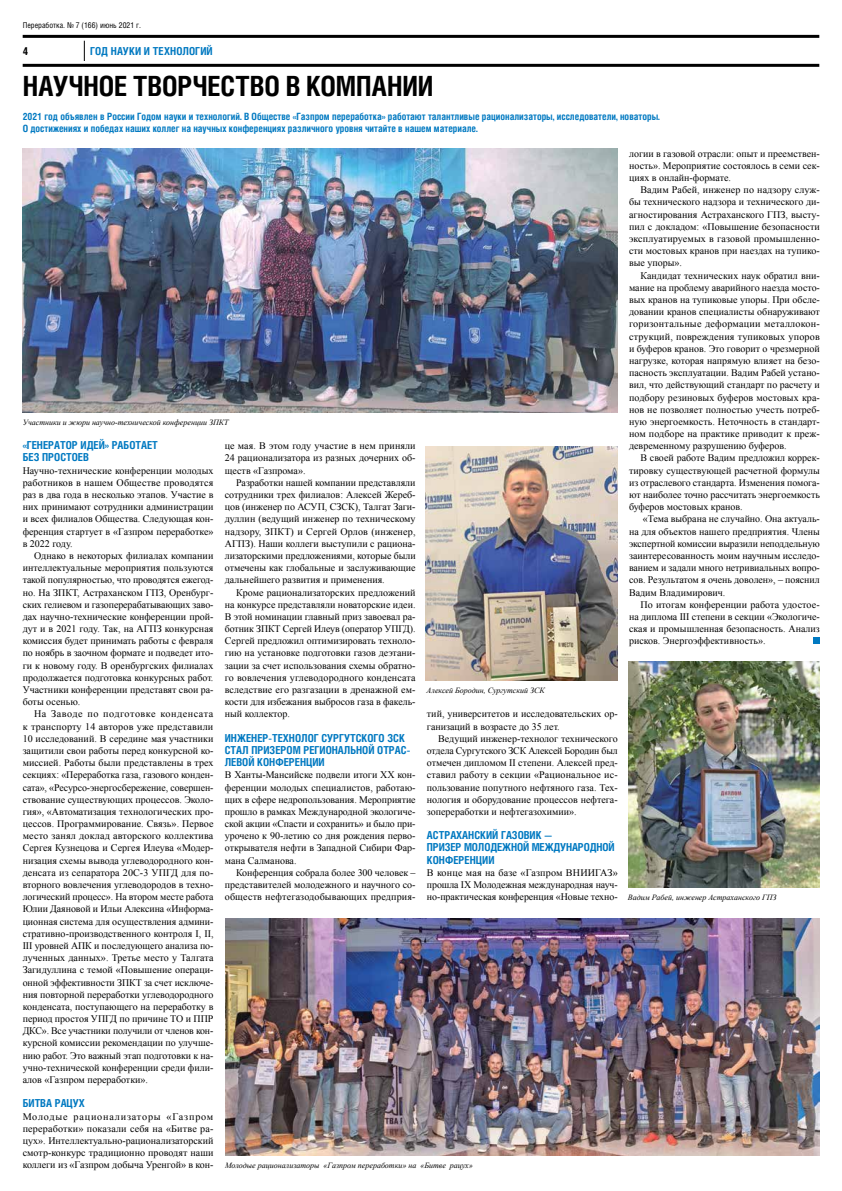
<style>
.page{position:relative;width:842px;height:1191px;background:#fff}
.page>*{position:absolute;margin:0;border:0;box-sizing:border-box;transform-origin:0 0}
.t1{font:700 condensed 27.9px "Helios";letter-spacing:-.005em;color:#000}
.t2{font:700 condensed 11px/12.2px "Helios";color:#0079c1}
.t3{font:700 condensed 11px "Helios";color:#000}
.t4{font:10px/12.2px "Times New Roman";color:#000;text-align:justify}
.t5{font:700 condensed 10px/12.2px "Helios";color:#0079c1}
.t6{font:italic 8px "Times New Roman";color:#000}
.t7{font:condensed 8px "Helios";color:#000}
</style>
<div class="page">
<div style="left:813px;top:637px;width:7px;height:7px;background:#0079c1"></div>
<img style="left:225px;top:918px;width:594px;height:237px">
<img style="left:426px;top:446px;width:192px;height:235px">
<img style="left:629px;top:661px;width:190px;height:226px">
<img style="left:23px;top:149px;width:594px;height:264px">
<hr style="left:23px;top:64px;width:796px;height:3px;background:#000">
<hr style="left:23px;top:35px;width:796px;height:3px;background:#000">
<svg style="left:84px;top:41px;width:1px;height:20px"></svg>
<p class="t7" style="left:23px;top:21px;width:120px">Переработка. № 7 (166) июнь 2021 г.</p>
<p class="t3" style="left:23px;top:44px;width:7px">4</p>
<p class="t2" style="left:90px;top:44px;width:124px">ГОД НАУКИ И ТЕХНОЛОГИЙ</p>
<h1 class="t1" style="left:23px;top:69px;width:412px">НАУЧНОЕ ТВОРЧЕСТВО В КОМПАНИИ</h1>
<p class="t5" style="left:23px;top:110px;width:639px">2021 год объявлен в России Годом науки и технологий. В Обществе «Газпром переработка» работают талантливые рационализаторы, исследователи, новаторы.<br>О достижениях и победах наших коллег на научных конференциях различного уровня читайте в нашем материале.</p>
<p class="t6" style="left:23px;top:417px;width:207px">Участники и жюри научно-технической конференции ЗПКТ</p>
<p class="t2" style="left:23px;top:439px;width:137px">«ГЕНЕРАТОР ИДЕЙ» РАБОТАЕТ<br>БЕЗ ПРОСТОЕВ</p>
<p class="t4" style="left:23px;top:464px;width:192px">Научно-технические конференции молодых работников в нашем Обществе проводятся раз в два года в несколько этапов. Участие в них принимают сотрудники администрации и всех филиалов Общества. Следующая кон&shy;ференция стартует в «Газпром переработке» в 2022 году.</p>
<p class="t4" style="left:23px;top:549px;width:192px;text-indent:11px">Однако в некоторых филиалах компании интеллектуальные мероприятия пользуются такой популярностью, что проводятся ежегод&shy;но. На ЗПКТ, Астраханском ГПЗ, Оренбург&shy;ских гелиевом и газоперерабатывающих заво&shy;дах научно-технические конференции прой&shy;дут и в 2021 году. Так, на АГПЗ конкурсная комиссия будет принимать работы с февраля по ноябрь в заочном формате и подведет ито&shy;ги к новому году. В оренбургских филиалах продолжается подготовка конкурсных работ.<br>Участники конференции представят свои ра&shy;боты осенью.</p>
<p class="t4" style="left:23px;top:708px;width:192px;text-indent:11px">На Заводе по подготовке конденсата к транспорту 14 авторов уже представили 10 исследований. В середине мая участники защитили свои работы перед конкурсной ко&shy;миссией. Работы были представлены в трех секциях: «Переработка газа, газового конден&shy;сата», «Ресурсо-энергосбережение, совершен&shy;ствование существующих процессов. Эколо&shy;гия», «Автоматизация технологических про&shy;цессов. Программирование. Связь». Первое место занял доклад авторского коллектива Сергея Кузнецова и Сергея Илеува «Модер&shy;низация схемы вывода углеводородного кон&shy;денсата из сепаратора 20С-3 УПГД для по&shy;вторного вовлечения углеводородов в техно&shy;логический процесс». На втором месте работа Юлии Даяновой и Ильи Алексина «Информа&shy;ционная система для осуществления админи&shy;стративно-производственного контроля I, II, III уровней АПК и последующего анализа по&shy;лученных данных». Третье место у Талгата Загидуллина с темой «Повышение операци&shy;онной эффективности ЗПКТ за счет исключе&shy;ния повторной переработки углеводородного конденсата, поступающего на переработку в период простоя УПГД по причине ТО и ППР ДКС». Все участники получили от членов кон&shy;курсной комиссии рекомендации по улучше&shy;нию работ. Это важный этап подготовки к на&shy;учно-технической конференции среди фили&shy;алов «Газпром переработки».</p>
<p class="t2" style="left:23px;top:1097px;width:64px">БИТВА РАЦУХ</p>
<p class="t4" style="left:23px;top:1110px;width:192px">Молодые рационализаторы «Газпром переработки» показали себя на «Битве ра&shy;цух». Интеллектуально-рационализаторский смотр-конкурс традиционно проводят наши коллеги из «Газпром добыча Уренгой» в кон-</p>
<p class="t4" style="left:225px;top:439px;width:192px">це мая. В этом году участие в нем приняли 24 рационализатора из разных дочерних об&shy;ществ «Газпрома».</p>
<p class="t4" style="left:225px;top:476px;width:192px;text-indent:11px">Разработки нашей компании представляли сотрудники трех филиалов: Алексей Жереб&shy;цов (инженер по АСУП, СЗСК), Талгат Заги&shy;дуллин (ведущий инженер по техническому надзору, ЗПКТ) и Сергей Орлов (инженер, АГПЗ). Наши коллеги выступили с рациона&shy;лизаторскими предложениями, которые были отмечены как глобальные и заслуживающие дальнейшего развития и применения.</p>
<p class="t4" style="left:225px;top:586px;width:192px;text-indent:11px">Кроме рационализаторских предложений на конкурсе представляли новаторские идеи.<br>В этой номинации главный приз завоевал ра&shy;ботник ЗПКТ Сергей Илеув (оператор УПГД).<br>Сергей предложил оптимизировать техноло&shy;гию на установке подготовки газов деэтани&shy;зации за счет использования схемы обратно&shy;го вовлечения углеводородного конденсата вследствие его разгазации в дренажной ем&shy;кости для избежания выбросов газа в факель&shy;ный коллектор.</p>
<p class="t2" style="left:225px;top:731px;width:187px">ИНЖЕНЕР-ТЕХНОЛОГ СУРГУТСКОГО ЗСК<br>СТАЛ ПРИЗЕРОМ РЕГИОНАЛЬНОЙ ОТРАС-<br>ЛЕВОЙ КОНФЕРЕНЦИИ</p>
<p class="t4" style="left:225px;top:768px;width:192px">В Ханты-Мансийске подвели итоги XX кон&shy;ференции молодых специалистов, работаю&shy;щих в сфере недропользования. Мероприятие прошло в рамках Международной экологиче&shy;ской акции «Спасти и сохранить» и было при&shy;урочено к 90-летию со дня рождения перво&shy;открывателя нефти в Западной Сибири Фар&shy;мана Салманова.</p>
<p class="t4" style="left:225px;top:866px;width:192px;text-indent:11px">Конференция собрала более 300 человек – представителей молодежного и научного со&shy;обществ нефтегазодобывающих предприя-</p>
<p class="t6" style="left:426px;top:685px;width:120px">Алексей Бородин, Сургутский ЗСК</p>
<p class="t4" style="left:427px;top:708px;width:192px">тий, университетов и исследовательских ор&shy;ганизаций в возрасте до 35 лет.</p>
<p class="t4" style="left:427px;top:732px;width:192px;text-indent:11px">Ведущий инженер-технолог технического отдела Сургутского ЗСК Алексей Бородин был отмечен дипломом II степени. Алексей пред&shy;ставил работу в секции «Рациональное ис&shy;пользование попутного нефтяного газа. Тех&shy;нология и оборудование процессов нефтега&shy;зопереработки и нефтегазохимии».</p>
<p class="t2" style="left:427px;top:829px;width:189px">АСТРАХАНСКИЙ ГАЗОВИК —<br>ПРИЗЕР МОЛОДЕЖНОЙ МЕЖДУНАРОДНОЙ<br>КОНФЕРЕНЦИИ</p>
<p class="t4" style="left:427px;top:866px;width:192px">В конце мая на базе «Газпром ВНИИГАЗ» прошла IX Молодежная международная науч&shy;но-практическая конференция «Новые техно-</p>
<p class="t6" style="left:225px;top:1160px;width:249px">Молодые рационализаторы «Газпром переработки» на «Битве рацух»</p>
<p class="t4" style="left:629px;top:147px;width:192px">логии в газовой отрасли: опыт и преемствен&shy;ность». Мероприятие состоялось в семи сек&shy;циях в онлайн-формате.</p>
<p class="t4" style="left:629px;top:184px;width:192px;text-indent:11px">Вадим Рабей, инженер по надзору служ&shy;бы технического надзора и технического ди&shy;агностирования Астраханского ГПЗ, высту&shy;пил с докладом: «Повышение безопасности эксплуатируемых в газовой промышленно&shy;сти мостовых кранов при наездах на тупико&shy;вые упоры».</p>
<p class="t4" style="left:629px;top:269px;width:192px;text-indent:11px">Кандидат технических наук обратил вни&shy;мание на проблему аварийного наезда мосто&shy;вых кранов на тупиковые упоры. При обсле&shy;довании кранов специалисты обнаруживают горизонтальные деформации металлокон&shy;струкций, повреждения тупиковых упоров и буферов кранов. Это говорит о чрезмерной нагрузке, которая напрямую влияет на безо&shy;пасность эксплуатации. Вадим Рабей устано&shy;вил, что действующий стандарт по расчету и подбору резиновых буферов мостовых кра&shy;нов не позволяет полностью учесть потреб&shy;ную энергоемкость. Неточность в стандарт&shy;ном подборе на практике приводит к преж&shy;девременному разрушению буферов.</p>
<p class="t4" style="left:629px;top:452px;width:192px;text-indent:11px">В своей работе Вадим предложил коррек&shy;тировку существующей расчетной формулы из отраслевого стандарта. Изменения помога&shy;ют наиболее точно рассчитать энергоемкость буферов мостовых кранов.</p>
<p class="t4" style="left:629px;top:513px;width:192px;text-indent:14px">«Тема выбрана не случайно. Она актуаль&shy;на для объектов нашего предприятия. Члены экспертной комиссии выразили неподдельную заинтересованность моим научным исследо&shy;ванием и задали много нетривиальных вопро&shy;сов. Результатом я очень доволен», – пояснил Вадим Владимирович.</p>
<p class="t4" style="left:629px;top:598px;width:192px;text-indent:11px">По итогам конференции работа удостое&shy;на диплома III степени в секции «Экологиче&shy;ская и промышленная безопасность. Анализ рисков. Энергоэффективность».</p>
<p class="t6" style="left:628px;top:892px;width:150px">Вадим Рабей, инженер Астраханского ГПЗ</p>
</div>
